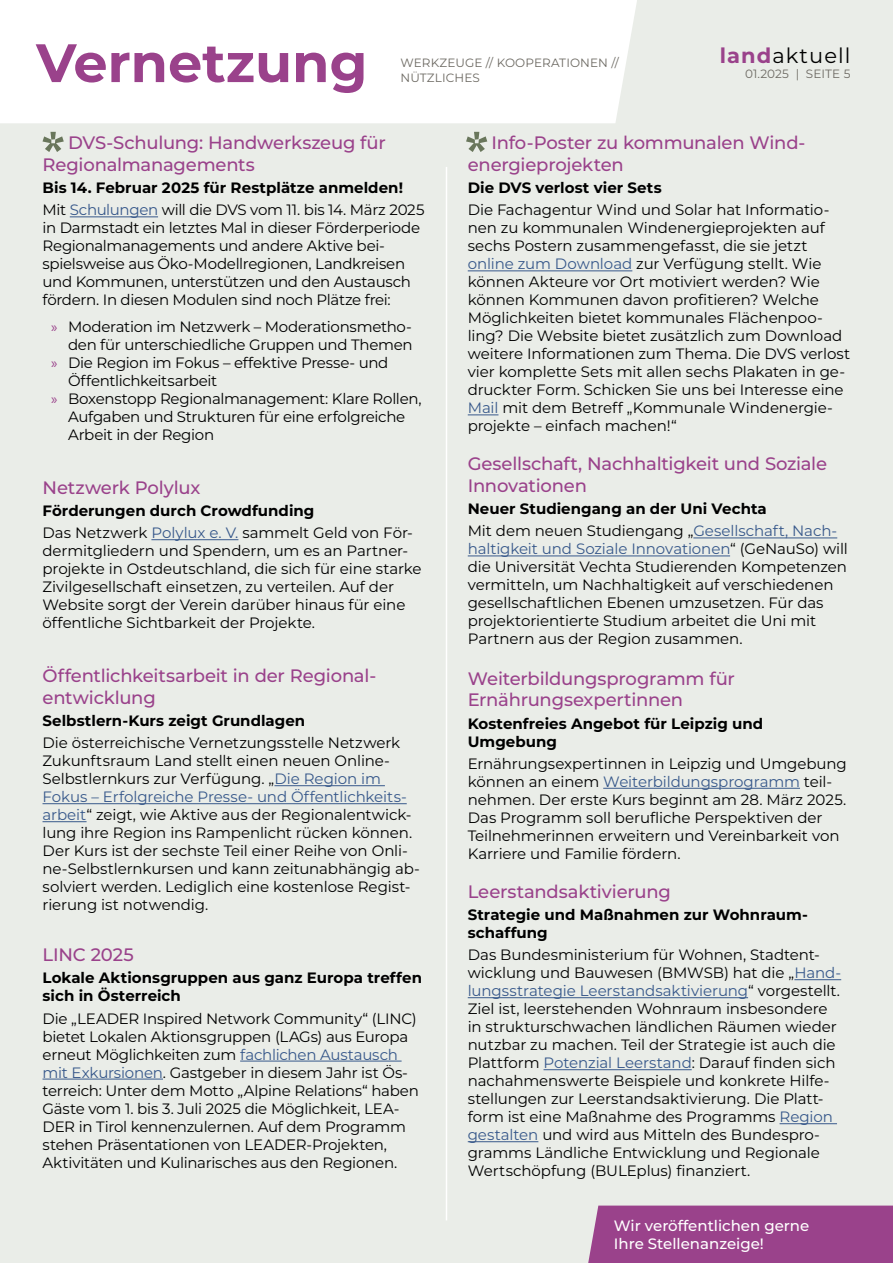
<style>
.page{position:relative;width:893px;height:1263px;background:#eaede8}
.page>*{position:absolute;margin:0;border:0;box-sizing:border-box;transform-origin:0 0}
.h1__Rubrik__Violett{font:700 54px "Montserrat";color:#9a428b}
.t1{font:21px "Montserrat";letter-spacing:.05em;color:#000}
.h3__Violett{font:500 18px/21.6px "Montserrat";letter-spacing:-.01em;color:#9a428b}
.p__Fließtext{font:15px/18px "Montserrat";letter-spacing:-.01em;color:#000}
.h4__Schwarz{font:700 15px/18px "Montserrat";color:#000}
.li__Auflistung__Violett{font:15px/18px "Montserrat";letter-spacing:-.02em;color:#000}
.t2{font:500 15px/18px "Montserrat";color:#fff}
.h2__Titel-_Rubrik{font:12px "Montserrat";letter-spacing:.01em;color:#6d6a63}
.s1{font-weight:700;color:#9a428b}
.s2{color:#38598b}
.s3{font-family:"Myriad Pro";color:#9a428b}
</style>
<div class="page">
<div style="left:0;top:0;width:637px;height:123px;background:#fff"></div>
<div style="left:588px;top:1205px;width:305px;height:58px;background:#9a428b"></div>
<hr style="left:446px;top:167px;width:1px;height:1053px;background:#fff">
<hr style="left:468px;top:270px;width:164px;height:1px;background:#38598b">
<hr style="left:468px;top:414px;width:30px;height:1px;background:#38598b">
<hr style="left:603px;top:788px;width:197px;height:1px;background:#38598b">
<hr style="left:274px;top:785px;width:111px;height:1px;background:#38598b">
<hr style="left:43px;top:803px;width:364px;height:1px;background:#38598b">
<hr style="left:43px;top:821px;width:44px;height:1px;background:#38598b">
<hr style="left:794px;top:979px;width:47px;height:1px;background:#38598b">
<hr style="left:468px;top:997px;width:280px;height:1px;background:#38598b">
<hr style="left:543px;top:1069px;width:149px;height:1px;background:#38598b">
<hr style="left:780px;top:1123px;width:57px;height:1px;background:#38598b">
<hr style="left:468px;top:1141px;width:70px;height:1px;background:#38598b">
<hr style="left:693px;top:537px;width:144px;height:1px;background:#38598b">
<hr style="left:468px;top:555px;width:262px;height:1px;background:#38598b">
<svg style="left:466px;top:132px;width:21px;height:20px"></svg>
<hr style="left:151px;top:539px;width:87px;height:1px;background:#38598b">
<hr style="left:70px;top:216px;width:88px;height:1px;background:#38598b">
<svg style="left:43px;top:132px;width:21px;height:20px"></svg>
<hr style="left:240px;top:1061px;width:162px;height:1px;background:#38598b">
<hr style="left:43px;top:1079px;width:120px;height:1px;background:#38598b">
<h1 class="h1__Rubrik__Violett" style="left:36px;top:24px;width:333px">Vernetzung</h1>
<h2 class="h2__Titel-_Rubrik" style="left:401px;top:55px;width:220px">WERKZEUGE // KOOPERATIONEN //</h2>
<h2 class="h2__Titel-_Rubrik" style="left:401px;top:70px;width:81px">NÜTZLICHES</h2>
<h2 class="t1" style="left:720px;top:41px;width:132px"><span class="s1">land</span>aktuell</h2>
<p class="h2__Titel-_Rubrik" style="left:745px;top:65px;width:107px">01.2025 | SEITE 5</p>
<h3 class="h3__Violett" style="left:43px;top:131px;width:345px;text-indent:26px">DVS-Schulung: Handwerkszeug für<br>Regionalmanagements</h3>
<h4 class="h4__Schwarz" style="left:43px;top:178px;width:362px">Bis 14. Februar 2025 für Restplätze anmelden!</h4>
<p class="p__Fließtext" style="left:43px;top:200px;width:383px">Mit <span class="s2">Schulungen</span> will die DVS vom 11. bis 14. März 2025 in Darmstadt ein letztes Mal in dieser Förderperiode Regionalmanagements und andere Aktive bei&shy;spielsweise aus Öko-Modellregionen, Landkreisen und Kommunen, unterstützen und den Austausch fördern. In diesen Modulen sind noch Plätze frei:</p>
<p class="li__Auflistung__Violett" style="left:51px;top:317px;width:363px;text-align:right"><span class="s3">»</span> Moderation im Netzwerk – Moderationsmetho&shy;den für unterschiedliche Gruppen und Themen</p>
<p class="li__Auflistung__Violett" style="left:68px;top:353px;width:322px;text-indent:-17px"><span class="s3">»</span> Die Region im Fokus – effektive Presse- und<br>Öffentlichkeitsarbeit</p>
<p class="li__Auflistung__Violett" style="left:68px;top:389px;width:355px;text-indent:-17px"><span class="s3">»</span> Boxenstopp Regionalmanagement: Klare Rollen,<br>Aufgaben und Strukturen für eine erfolgreiche<br>Arbeit in der Region</p>
<h3 class="h3__Violett" style="left:43px;top:476px;width:159px">Netzwerk Polylux</h3>
<h4 class="h4__Schwarz" style="left:43px;top:501px;width:273px">Förderungen durch Crowdfunding</h4>
<p class="p__Fließtext" style="left:43px;top:523px;width:381px">Das Netzwerk <span class="s2">Polylux e. V.</span> sammelt Geld von För&shy;dermitgliedern und Spendern, um es an Partner&shy;projekte in Ostdeutschland, die sich für eine starke Zivilgesellschaft einsetzen, zu verteilen. Auf der Website sorgt der Verein darüber hinaus für eine öffentliche Sichtbarkeit der Projekte.</p>
<h3 class="h3__Violett" style="left:43px;top:664px;width:335px">Öffentlichkeitsarbeit in der Regional&shy;entwicklung</h3>
<h4 class="h4__Schwarz" style="left:43px;top:711px;width:264px">Selbstlern-Kurs zeigt Grundlagen</h4>
<p class="p__Fließtext" style="left:43px;top:733px;width:379px">Die österreichische Vernetzungsstelle Netzwerk Zukunftsraum Land stellt einen neuen Online-Selbstlernkurs zur Verfügung. „<span class="s2">Die Region im Fokus – Erfolgreiche Presse- und Öffentlichkeits&shy;arbeit</span>“ zeigt, wie Aktive aus der Regionalentwick&shy;lung ihre Region ins Rampenlicht rücken können.<br>Der Kurs ist der sechste Teil einer Reihe von Onli&shy;ne-Selbstlernkursen und kann zeitunabhängig ab&shy;solviert werden. Lediglich eine kostenlose Regist&shy;rierung ist notwendig.</p>
<h3 class="h3__Violett" style="left:43px;top:943px;width:93px">LINC 2025</h3>
<h4 class="h4__Schwarz" style="left:43px;top:968px;width:381px">Lokale Aktionsgruppen aus ganz Europa treffen sich in Österreich</h4>
<p class="p__Fließtext" style="left:43px;top:1009px;width:378px">Die „LEADER Inspired Network Community“ (LINC) bietet Lokalen Aktionsgruppen (LAGs) aus Europa erneut Möglichkeiten zum <span class="s2">fachlichen Austausch mit Exkursionen</span>. Gastgeber in diesem Jahr ist Ös&shy;terreich: Unter dem Motto „Alpine Relations“ haben Gäste vom 1. bis 3. Juli 2025 die Möglichkeit, LEA-DER in Tirol kennenzulernen. Auf dem Programm stehen Präsentationen von LEADER-Projekten, Aktivitäten und Kulinarisches aus den Regionen.</p>
<h3 class="h3__Violett" style="left:468px;top:131px;width:339px;text-indent:24px">Info-Poster zu kommunalen Wind&shy;energieprojekten</h3>
<h4 class="h4__Schwarz" style="left:468px;top:178px;width:195px">Die DVS verlost vier Sets</h4>
<p class="p__Fließtext" style="left:468px;top:200px;width:384px">Die Fachagentur Wind und Solar hat Informatio&shy;nen zu kommunalen Windenergieprojekten auf sechs Postern zusammengefasst, die sie jetzt <span class="s2">online zum Download</span> zur Verfügung stellt. Wie können Akteure vor Ort motiviert werden? Wie können Kommunen davon profitieren? Welche Möglichkeiten bietet kommunales Flächenpoo&shy;ling? Die Website bietet zusätzlich zum Download weitere Informationen zum Thema. Die DVS verlost vier komplette Sets mit allen sechs Plakaten in ge&shy;druckter Form. Schicken Sie uns bei Interesse eine <span class="s2">Mail</span> mit dem Betreff „Kommunale Windenergie&shy;projekte – einfach machen!“</p>
<h3 class="h3__Violett" style="left:468px;top:452px;width:361px">Gesellschaft, Nachhaltigkeit und Soziale<br>Innovationen</h3>
<h4 class="h4__Schwarz" style="left:468px;top:499px;width:301px">Neuer Studiengang an der Uni Vechta</h4>
<p class="p__Fließtext" style="left:468px;top:522px;width:382px">Mit dem neuen Studiengang „<span class="s2">Gesellschaft, Nach&shy;haltigkeit und Soziale Innovationen</span>“ (GeNauSo) will die Universität Vechta Studierenden Kompetenzen vermitteln, um Nachhaltigkeit auf verschiedenen gesellschaftlichen Ebenen umzusetzen. Für das projektorientierte Studium arbeitet die Uni mit Partnern aus der Region zusammen.</p>
<h3 class="h3__Violett" style="left:468px;top:667px;width:269px">Weiterbildungsprogramm für<br>Ernährungsexpertinnen</h3>
<h4 class="h4__Schwarz" style="left:468px;top:713px;width:297px">Kostenfreies Angebot für Leipzig und<br>Umgebung</h4>
<p class="p__Fließtext" style="left:468px;top:754px;width:380px">Ernährungsexpertinnen in Leipzig und Umgebung können an einem <span class="s2">Weiterbildungsprogramm</span> teil&shy;nehmen. Der erste Kurs beginnt am 28. März 2025.<br>Das Programm soll berufliche Perspektiven der Teilnehmerinnen erweitern und Vereinbarkeit von Karriere und Familie fördern.</p>
<h3 class="h3__Violett" style="left:468px;top:880px;width:205px">Leerstandsaktivierung</h3>
<h4 class="h4__Schwarz" style="left:468px;top:905px;width:342px">Strategie und Maßnahmen zur Wohnraum&shy;schaffung</h4>
<p class="p__Fließtext" style="left:468px;top:945px;width:375px">Das Bundesministerium für Wohnen, Stadtent&shy;wicklung und Bauwesen (BMWSB) hat die „<span class="s2">Hand&shy;lungsstrategie Leerstandsaktivierung</span>“ vorgestellt.<br>Ziel ist, leerstehenden Wohnraum insbesondere in strukturschwachen ländlichen Räumen wieder nutzbar zu machen. Teil der Strategie ist auch die Plattform <span class="s2">Potenzial Leerstand</span>: Darauf finden sich nachahmenswerte Beispiele und konkrete Hilfe&shy;stellungen zur Leerstandsaktivierung. Die Platt&shy;form ist eine Maßnahme des Programms <span class="s2">Region gestalten</span> und wird aus Mitteln des Bundespro&shy;gramms Ländliche Entwicklung und Regionale Wertschöpfung (BULEplus) finanziert.</p>
<p class="t2" style="left:614px;top:1216px;width:197px">Wir veröffentlichen gerne<br>Ihre Stellenanzeige!</p>
</div>
